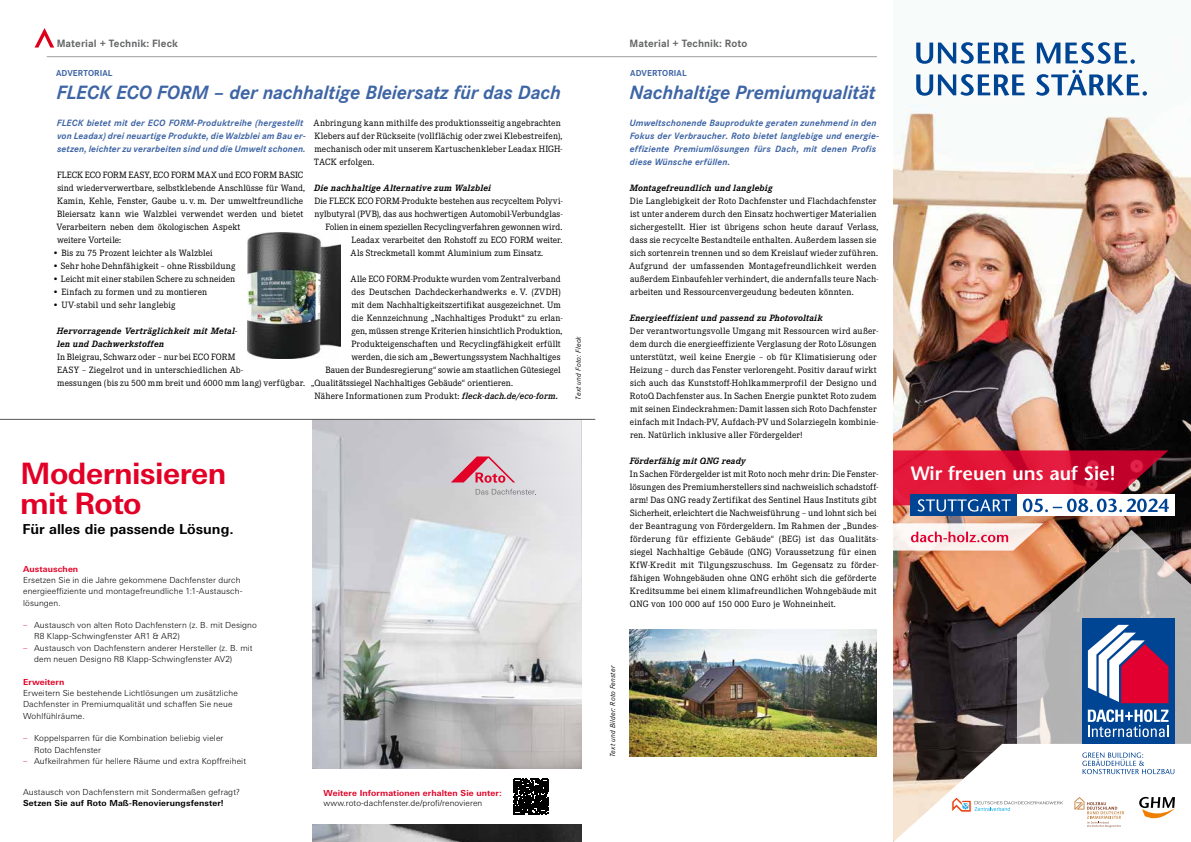
<style>
.page{position:relative;width:1191px;height:842px;background:#fff}
.page>*{position:absolute;margin:0;border:0;box-sizing:border-box;transform-origin:0 0}
.t1{font:700 29.5px/29.5px "Univers Next W1 G";letter-spacing:-.02em;color:#e20026}
.t2{font:italic 700 20px "Corporate S Pro";letter-spacing:-.005em;color:#3e65a5}
.t3{font:600 19.2px "Stone Sans Std";color:#fff}
.t4{font:700 13.8px "Univers Next W1 G";color:#000}
.t5{font:700 11px "Corporate S Pro";letter-spacing:.005em;color:#646567}
.t6{font:9.5px/13px "Corporate E Pro";letter-spacing:.01em;color:#000}
.t7{font:italic 700 9.5px/13px "Corporate S Pro";letter-spacing:.015em;color:#3e65a5}
.t8{font:italic 700 9.5px/13px "Corporate E Pro";letter-spacing:.015em;color:#000}
.t9{font:700 9px "Corporate S Pro";letter-spacing:.015em;color:#3e65a5}
.t10{font:300 8.4px/11.3px "Univers Next W1 G";letter-spacing:.01em;color:#000}
.t11{font:700 8.4px "Univers Next W1 G";letter-spacing:.015em;color:#e20026}
.t12{font:700 8.4px "Univers Next W1 G";letter-spacing:.015em;color:#000}
.t13{font:italic 7.5px "Corporate S Pro";letter-spacing:.03em;color:#000}
.s1{font-weight:600;font-style:italic}
.s2{color:#e20026}
</style>
<div class="page">
<img style="left:312px;top:603px;width:269px;height:239px">
<div style="left:312px;top:769px;width:269px;height:55px;background:#fff"></div>
<svg style="left:312px;top:420px;width:269px;height:183px"></svg>
<svg style="left:451px;top:456px;width:64px;height:27px"></svg>
<svg style="left:475px;top:489px;width:61px;height:6px"></svg>
<svg style="left:513px;top:778px;width:35px;height:37px"></svg>
<svg style="left:514px;top:779px;width:35px;height:35px"></svg>
<hr style="left:0;top:419px;width:595px;height:1px;background:#58585a">
<img style="left:893px;top:106px;width:298px;height:638px">
<svg style="left:1017px;top:530px;width:174px;height:214px;fill:#b4b3b3"></svg>
<div style="left:905px;top:32px;width:252px;height:74px;background:#f7fbfa"></div>
<svg style="left:916px;top:70px;width:231px;height:26px"></svg>
<svg style="left:916px;top:42px;width:218px;height:22px"></svg>
<svg style="left:893px;top:523px;width:150px;height:28px"></svg>
<div style="left:910px;top:494px;width:107px;height:22px;background:#004494"></div>
<div style="left:1017px;top:494px;width:157px;height:22px;background:#fff"></div>
<svg style="left:893px;top:450px;width:275px;height:62px"></svg>
<div style="left:1082px;top:619px;width:92px;height:125px;background:#004494"></div>
<svg style="left:1087px;top:709px;width:81px;height:28px"></svg>
<svg style="left:1088px;top:625px;width:80px;height:78px"></svg>
<svg style="left:893px;top:744px;width:282px;height:98px"></svg>
<img style="left:247px;top:232px;width:93px;height:127px">
<img style="left:629px;top:629px;width:248px;height:128px">
<svg style="left:35px;top:28px;width:19px;height:20px"></svg>
<hr style="left:47px;top:56px;width:830px;height:1px;background:#9c9e9f">
<p class="t5" style="left:57px;top:35px;width:123px">Material + Technik: Fleck</p>
<p class="t5" style="left:629px;top:35px;width:119px">Material + Technik: Roto</p>
<p class="t9" style="left:56px;top:66px;width:58px">ADVERTORIAL</p>
<p class="t9" style="left:630px;top:66px;width:58px">ADVERTORIAL</p>
<h2 class="t2" style="left:57px;top:77px;width:506px">FLECK ECO FORM – der nachhaltige Bleiersatz für das Dach</h2>
<h2 class="t2" style="left:629px;top:77px;width:247px">Nachhaltige Premiumqualität</h2>
<p class="t6" style="left:313px;top:116px;width:250px">Anbringung kann mithilfe des produktionsseitig angebrachten Klebers auf der Rückseite (vollflächig oder zwei Klebestreifen), mechanisch oder mit unserem Kartuschenkleber Leadax HIGH-TACK erfolgen.</p>
<p class="t8" style="left:314px;top:181px;width:178px">Die nachhaltige Alternative zum Walzblei</p>
<p class="t6" style="left:314px;top:194px;width:250px">Die FLECK ECO FORM-Produkte bestehen aus recyceltem Polyvi-</p>
<p class="t6" style="left:314px;top:207px;width:249px">nylbutyral (PVB), das aus hochwertigen Automobil-Verbundglas-</p>
<p class="t6" style="left:325px;top:220px;width:238px">Folien in einem speziellen Recyclingverfahren gewonnen wird.</p>
<p class="t6" style="left:351px;top:233px;width:212px">Leadax verarbeitet den Rohstoff zu ECO FORM weiter.</p>
<p class="t6" style="left:350px;top:246px;width:194px">Als Streckmetall kommt Aluminium zum Einsatz.</p>
<p class="t6" style="left:350px;top:272px;width:212px">Alle ECO FORM-Produkte wurden vom Zentralverband</p>
<p class="t6" style="left:351px;top:285px;width:211px">des Deutschen Dachdeckerhandwerks e. V. (ZVDH)</p>
<p class="t6" style="left:351px;top:298px;width:211px">mit dem Nachhaltigkeitszertifikat ausgezeichnet. Um</p>
<p class="t6" style="left:351px;top:311px;width:212px">die Kennzeichnung „Nachhaltiges Produkt“ zu erlan-</p>
<p class="t6" style="left:351px;top:324px;width:212px">gen, müssen strenge Kriterien hinsichtlich Produktion,</p>
<p class="t6" style="left:351px;top:337px;width:211px">Produkteigenschaften und Recyclingfähigkeit erfüllt</p>
<p class="t6" style="left:351px;top:350px;width:211px">werden, die sich am „Bewertungssystem Nachhaltiges</p>
<p class="t6" style="left:325px;top:363px;width:237px">Bauen der Bundesregierung“ sowie am staatlichen Gütesiegel</p>
<p class="t6" style="left:311px;top:376px;width:203px">„Qualitätssiegel Nachhaltiges Gebäude“ orientieren.</p>
<p class="t6" style="left:314px;top:389px;width:245px">Nähere Informationen zum Produkt: <span class="s1">fleck-dach.de/eco-form.</span></p>
<p class="t7" style="left:57px;top:116px;width:250px">FLECK bietet mit der ECO FORM-Produktreihe (hergestellt von Leadax) drei neuartige Produkte, die Walzblei am Bau er&shy;setzen, leichter zu verarbeiten sind und die Umwelt schonen.</p>
<p class="t6" style="left:57px;top:168px;width:250px">FLECK ECO FORM EASY, ECO FORM MAX und ECO FORM BASIC sind wiederverwertbare, selbstklebende Anschlüsse für Wand, Kamin, Kehle, Fenster, Gaube u. v. m. Der umweltfreundliche Bleiersatz kann wie Walzblei verwendet werden und bietet Verarbeitern neben dem ökologischen Aspekt<br>weitere Vorteile:</p>
<p class="t6" style="left:53px;top:246px;width:162px">• Bis zu 75 Prozent leichter als Walzblei</p>
<p class="t6" style="left:53px;top:259px;width:184px">• Sehr hohe Dehnfähigkeit – ohne Rissbildung</p>
<p class="t6" style="left:53px;top:272px;width:184px">• Leicht mit einer stabilen Schere zu schneiden</p>
<p class="t6" style="left:53px;top:285px;width:156px">• Einfach zu formen und zu montieren</p>
<p class="t6" style="left:53px;top:298px;width:125px">• UV-stabil und sehr langlebig</p>
<p class="t8" style="left:57px;top:324px;width:182px">Hervorragende Verträglichkeit mit Metal&shy;len und Dachwerkstoffen</p>
<p class="t6" style="left:57px;top:350px;width:249px">In Bleigrau, Schwarz oder – nur bei ECO FORM<br>EASY – Ziegelrot und in unterschiedlichen Ab-<br>messungen (bis zu 500 mm breit und 6000 mm lang) verfügbar.</p>
<p class="t13" style="left:573px;top:400px;width:65px;rotate:-90deg">Text und Foto: Fleck</p>
<h1 class="t1" style="left:20px;top:459px;width:208px">Modernisieren mit Roto</h1>
<h3 class="t4" style="left:22px;top:521px;width:213px">Für alles die passende Lösung.</h3>
<p class="t11" style="left:23px;top:564px;width:57px">Austauschen</p>
<p class="t10" style="left:23px;top:574px;width:221px">Ersetzen Sie in die Jahre gekommene Dachfenster durch energieeffiziente und montagefreundliche 1:1-Austausch&shy;lösungen.</p>
<p class="t10" style="left:34px;top:619px;width:224px;text-indent:-11px"><span class="s2">–</span> Austausch von alten Roto Dachfenstern (z. B. mit Designo<br>R8 Klapp-Schwingfenster AR1 &amp; AR2)</p>
<p class="t10" style="left:34px;top:642px;width:220px;text-indent:-11px"><span class="s2">–</span> Austausch von Dachfenstern anderer Hersteller (z. B. mit dem neuen Designo R8 Klapp-Schwingfenster AV2)</p>
<p class="t11" style="left:23px;top:677px;width:43px">Erweitern</p>
<p class="t10" style="left:23px;top:687px;width:216px">Erweitern Sie bestehende Lichtlösungen um zusätzliche<br>Dachfenster in Premiumqualität und schaffen Sie neue<br>Wohlfühlräume.</p>
<p class="t10" style="left:34px;top:732px;width:191px;text-indent:-11px"><span class="s2">–</span> Koppelsparren für die Kombination beliebig vieler<br>Roto Dachfenster</p>
<p class="t10" style="left:23px;top:755px;width:224px"><span class="s2">–</span> Aufkeilrahmen für hellere Räume und extra Kopffreiheit</p>
<p class="t10" style="left:23px;top:786px;width:218px">Austausch von Dachfenstern mit Sondermaßen gefragt?</p>
<p class="t12" style="left:23px;top:798px;width:202px">Setzen Sie auf Roto Maß-Renovierungsfenster!</p>
<p class="t11" style="left:323px;top:788px;width:180px">Weitere Informationen erhalten Sie unter:</p>
<p class="t10" style="left:323px;top:797px;width:160px">www.roto-dachfenster.de/profi/renovieren</p>
<p class="t7" style="left:629px;top:116px;width:251px">Umweltschonende Bauprodukte geraten zunehmend in den Fokus der Verbraucher. Roto bietet langlebige und energie&shy;effiziente Premiumlösungen fürs Dach, mit denen Profis diese Wünsche erfüllen.</p>
<p class="t8" style="left:629px;top:181px;width:145px">Montagefreundlich und langlebig</p>
<p class="t6" style="left:629px;top:194px;width:251px">Die Langlebigkeit der Roto Dachfenster und Flachdachfenster ist unter anderem durch den Einsatz hochwertiger Materialien sichergestellt. Hier ist übrigens schon heute darauf Verlass, dass sie recycelte Bestandteile enthalten. Außerdem lassen sie sich sortenrein trennen und so dem Kreislauf wieder zuführen.<br>Aufgrund der umfassenden Montagefreundlichkeit werden außerdem Einbaufehler verhindert, die andernfalls teure Nach&shy;arbeiten und Ressourcenvergeudung bedeuten könnten.</p>
<p class="t8" style="left:630px;top:311px;width:195px">Energieeffizient und passend zu Photovoltaik</p>
<p class="t6" style="left:630px;top:324px;width:250px">Der verantwortungsvolle Umgang mit Ressourcen wird außer&shy;dem durch die energieeffiziente Verglasung der Roto Lösungen unterstützt, weil keine Energie – ob für Klimatisierung oder Heizung – durch das Fenster verlorengeht. Positiv darauf wirkt sich auch das Kunststoff-Hohlkammerprofil der Designo und RotoQ Dachfenster aus. In Sachen Energie punktet Roto zudem mit seinen Eindeckrahmen: Damit lassen sich Roto Dachfenster einfach mit Indach-PV, Aufdach-PV und Solarziegeln kombinie&shy;ren. Natürlich inklusive aller Fördergelder!</p>
<p class="t8" style="left:630px;top:454px;width:117px">Förderfähig mit QNG ready</p>
<p class="t6" style="left:630px;top:467px;width:250px">In Sachen Fördergelder ist mit Roto noch mehr drin: Die Fenster&shy;lösungen des Premiumherstellers sind nachweislich schadstoff&shy;arm! Das QNG ready Zertifikat des Sentinel Haus Instituts gibt Sicherheit, erleichtert die Nachweisführung – und lohnt sich bei der Beantragung von Fördergeldern. Im Rahmen der „Bundes&shy;förderung für effiziente Gebäude“ (BEG) ist das Qualitäts&shy;siegel Nachhaltige Gebäude (QNG) Voraussetzung für einen KfW-Kredit mit Tilgungszuschuss. Im Gegensatz zu förder&shy;fähigen Wohngebäuden ohne QNG erhöht sich die geförderte Kreditsumme bei einem klimafreundlichen Wohngebäude mit QNG von 100 000 auf 150 000 Euro je Wohneinheit.</p>
<p class="t13" style="left:607px;top:757px;width:93px;rotate:-90deg">Text und Bilder: Roto Fenster</p>
<h3 class="t3" style="left:911px;top:462px;width:206px">Wir freuen uns auf Sie!</h3>
</div>
